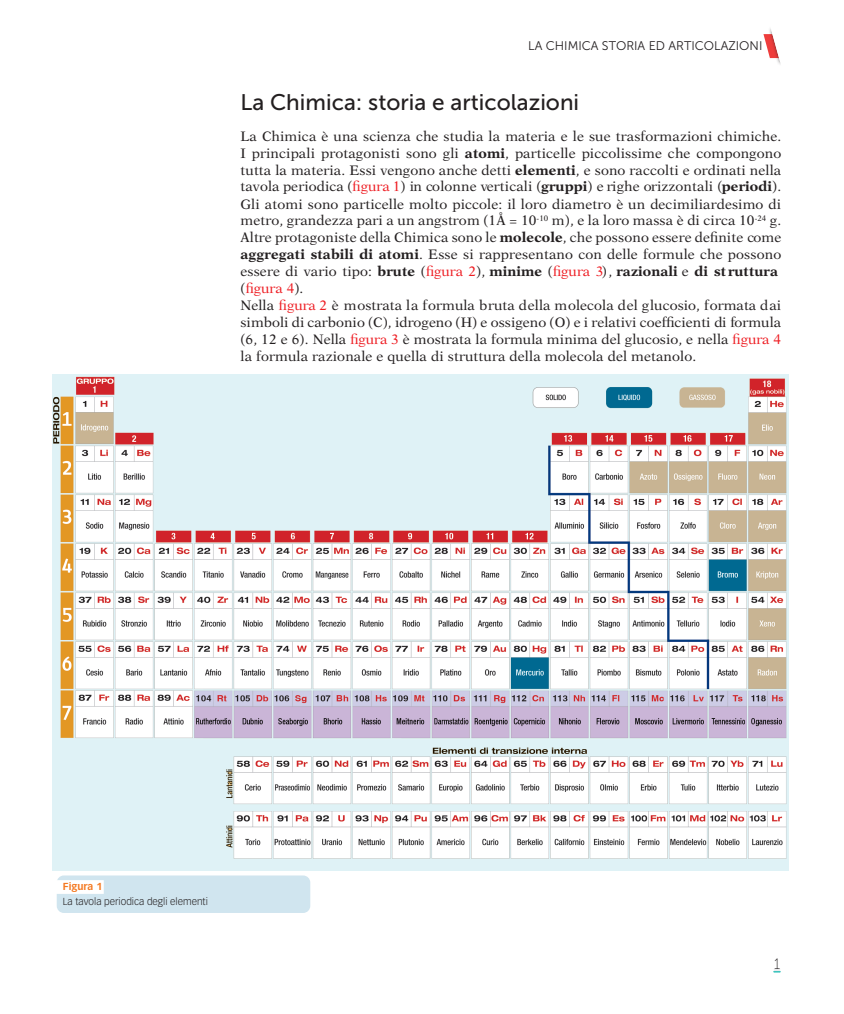
<style>
.page{position:relative;width:844px;height:1014px;background:#fff}
.page>*{position:absolute;margin:0;border:0;box-sizing:border-box;transform-origin:0 0}
.t1{font:22.5px "Museo Sans 500";color:#231f20}
.t2{font:15px "Museo Sans 100";color:#231f20;scale:.9 1}
.t3{font:13.75px/16.9px "New Aster LT Std";letter-spacing:.01em;color:#231f20}
.t4{font:12.5px "Museo Sans 300";color:#231f20}
.t5{font:300 10px "Vectora LT Std";color:#231f20}
.t6{font:700 10px "Vectora LT Std";color:#f47921}
.s1{font-weight:700}
.s2{color:#ee1d23}
</style>
<div class="page">
<svg style="left:773px;top:969px;width:7px;height:3px"></svg>
<svg style="left:763px;top:28px;width:18px;height:36px"></svg>
<img style="left:52px;top:375px;width:736px;height:495px">
<div style="left:57px;top:875px;width:253px;height:37px;background:#d0e5ef;border-radius:7px"></div>
<div style="left:52px;top:880px;width:52px;height:13px;background:#fff"></div>
<p class="t4" style="left:528px;top:39px;width:235px">LA CHIMICA STORIA ED ARTICOLAZIONI</p>
<p class="t4" style="left:537px;top:45px;width:230px">LA CHIMICA: STORIA E ARTICOLAZIONI</p>
<h1 class="t1" style="left:240px;top:90px;width:340px">La Chimica: storia e articolazioni</h1>
<p class="t3" style="left:240px;top:128px;width:542px">La Chimica è una scienza che studia la materia e le sue trasformazioni chimiche.<br>I principali protagonisti sono gli <span class="s1">atomi</span>, particelle piccolissime che compongono tutta la materia. Essi vengono anche detti <span class="s1">elementi</span>, e sono raccolti e ordinati nella tavola periodica (<span class="s2">figura 1</span>) in colonne verticali (<span class="s1">gruppi</span>) e righe orizzontali (<span class="s1">periodi</span>).<br>Gli atomi sono particelle molto piccole: il loro diametro è un decimiliardesimo di metro, grandezza pari a un angstrom (1Å = 10<sup>-10</sup> m), e la loro massa è di circa 10<sup>-24</sup> g.<br>Altre protagoniste della Chimica sono le <span class="s1">molecole</span>, che possono essere definite come <span class="s1">aggregati stabili di atomi</span>. Esse si rappresentano con delle formule che possono essere di vario tipo: <span class="s1">brute</span> (<span class="s2">figura 2</span>), <span class="s1">minime</span> (<span class="s2">figura 3</span>), <span class="s1">razionali</span> e <span class="s1">di struttura </span>(<span class="s2">figura 4</span>).<br>Nella <span class="s2">figura 2</span> è mostrata la formula bruta della molecola del glucosio, formata dai simboli di carbonio (C), idrogeno (H) e ossigeno (O) e i relativi coefficienti di formula (6, 12 e 6). Nella <span class="s2">figura 3</span> è mostrata la formula minima del glucosio, e nella <span class="s2">figura 4 </span>la formula razionale e quella di struttura della molecola del metanolo.</p>
<p class="t6" style="left:63px;top:880px;width:41px">Figura 1</p>
<p class="t5" style="left:63px;top:895px;width:146px">La tavola periodica degli elementi</p>
<p class="t2" style="left:774px;top:955px;width:8px">1</p>
<p class="t2" style="left:777px;top:960px;width:8px">1</p>
</div>
